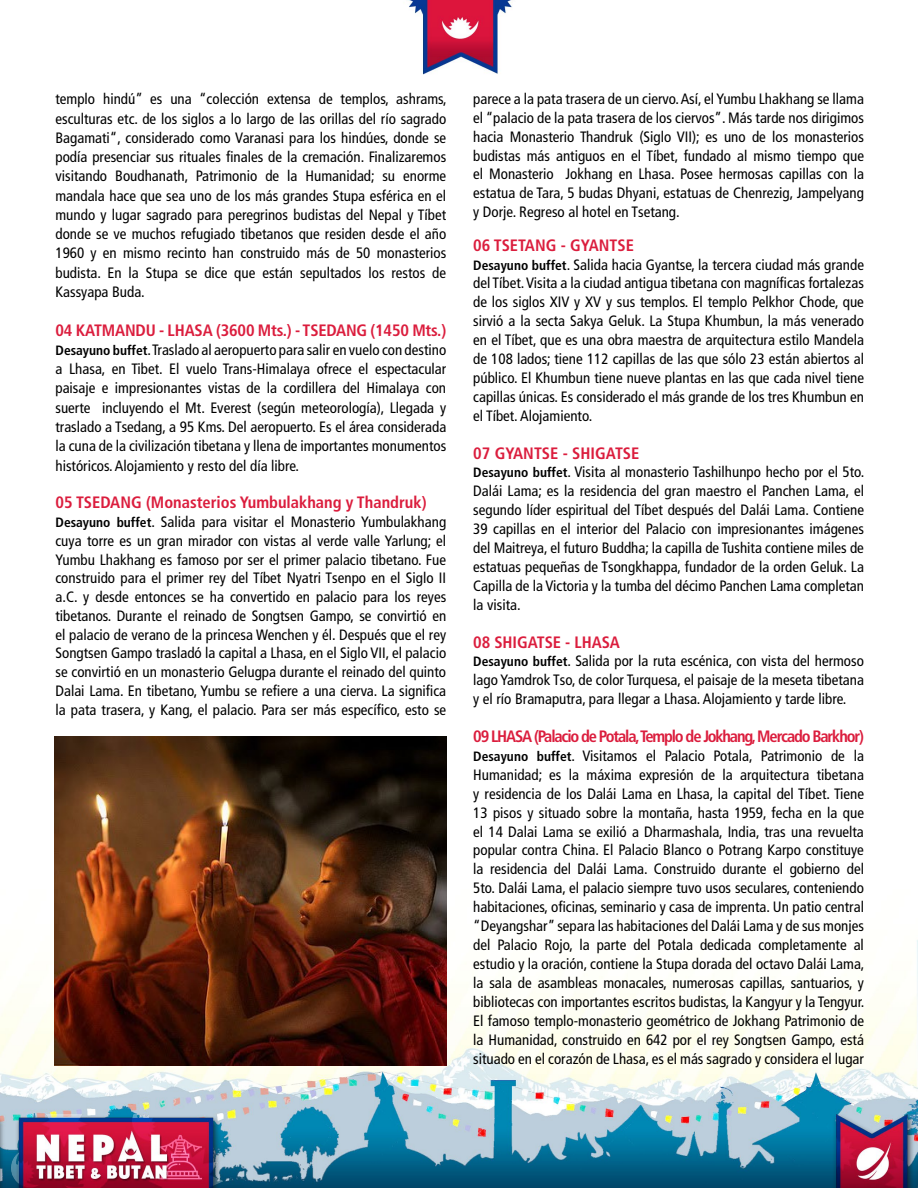
<style>
.page{position:relative;width:918px;height:1188px;background:#fff}
.page>*{position:absolute;margin:0;border:0;box-sizing:border-box;transform-origin:0 0}
.t1{font:700 condensed 16.5px "Frutiger";letter-spacing:-.01em;color:#db1d3d}
.t2{font:700 condensed 16.5px "Frutiger";letter-spacing:-.07em;color:#db1d3d}
.t3{font:condensed 15px/18.9px "Frutiger";color:#000;text-align:justify}
.s1{font-weight:700;font-size:13.5px}
</style>
<div class="page">
<img style="left:0;top:0;width:918px;height:1115px">
<img style="left:0;top:1115px;width:918px;height:73px">
<img style="left:54px;top:737px;width:392px;height:329px">
<p class="t3" style="left:56px;top:90px;width:393px">templo hindú” es una “colección extensa de templos, ashrams, esculturas etc. de los siglos a lo largo de las orillas del río sagrado Bagamati“, considerado como Varanasi para los hindúes, donde se podía presenciar sus rituales finales de la cremación. Finalizaremos visitando Boudhanath, Patrimonio de la Humanidad; su enorme mandala hace que sea uno de los más grandes Stupa esférica en el mundo y lugar sagrado para peregrinos budistas del Nepal y Tíbet donde se ve muchos refugiado tibetanos que residen desde el año 1960 y en mismo recinto han construido más de 50 monasterios budista. En la Stupa se dice que están sepultados los restos de Kassyapa Buda.</p>
<p class="t1" style="left:56px;top:320px;width:392px">04 KATMANDU - LHASA (3600 Mts.) - TSEDANG (1450 Mts.)</p>
<p class="t3" style="left:55px;top:340px;width:392px;line-height:19.4px"><span class="s1">Desayuno buffet</span>. Traslado al aeropuerto para salir en vuelo con destino a Lhasa, en Tibet. El vuelo Trans-Himalaya ofrece el espectacular paisaje e impresionantes vistas de la cordillera del Himalaya con suerte incluyendo el Mt. Everest (según meteorología), Llegada y traslado a Tsedang, a 95 Kms. Del aeropuerto. Es el área considerada la cuna de la civilización tibetana y llena de importantes monumentos históricos. Alojamiento y resto del día libre.</p>
<p class="t1" style="left:56px;top:493px;width:373px">05 TSEDANG (Monasterios Yumbulakhang y Thandruk)</p>
<p class="t3" style="left:55px;top:513px;width:392px"><span class="s1">Desayuno buffet</span>. Salida para visitar el Monasterio Yumbulakhang cuya torre es un gran mirador con vistas al verde valle Yarlung; el Yumbu Lhakhang es famoso por ser el primer palacio tibetano. Fue construido para el primer rey del Tíbet Nyatri Tsenpo en el Siglo II a.C. y desde entonces se ha convertido en palacio para los reyes tibetanos. Durante el reinado de Songtsen Gampo, se convirtió en el palacio de verano de la princesa Wenchen y él. Después que el rey Songtsen Gampo trasladó la capital a Lhasa, en el Siglo VII, el palacio se convirtió en un monasterio Gelugpa durante el reinado del quinto Dalai Lama. En tibetano, Yumbu se refiere a una cierva. La significa la pata trasera, y Kang, el palacio. Para ser más específico, esto se</p>
<p class="t3" style="left:473px;top:90px;width:392px">parece a la pata trasera de un ciervo. Así, el Yumbu Lhakhang se llama el “palacio de la pata trasera de los ciervos”. Más tarde nos dirigimos hacia Monasterio Thandruk (Siglo VII); es uno de los monasterios budistas más antiguos en el Tíbet, fundado al mismo tiempo que el Monasterio Jokhang en Lhasa. Posee hermosas capillas con la estatua de Tara, 5 budas Dhyani, estatuas de Chenrezig, Jampelyang y Dorje. Regreso al hotel en Tsetang.</p>
<p class="t1" style="left:473px;top:235px;width:162px">06 TSETANG - GYANTSE</p>
<p class="t3" style="left:473px;top:255px;width:392px"><span class="s1">Desayuno buffet</span>. Salida hacia Gyantse, la tercera ciudad más grande del Tíbet. Visita a la ciudad antigua tibetana con magníficas fortalezas de los siglos XIV y XV y sus templos. El templo Pelkhor Chode, que sirvió a la secta Sakya Geluk. La Stupa Khumbun, la más venerado en el Tíbet, que es una obra maestra de arquitectura estilo Mandela de 108 lados; tiene 112 capillas de las que sólo 23 están abiertos al público. El Khumbun tiene nueve plantas en las que cada nivel tiene capillas únicas. Es considerado el más grande de los tres Khumbun en el Tíbet. Alojamiento.</p>
<p class="t1" style="left:473px;top:443px;width:168px">07 GYANTSE - SHIGATSE</p>
<p class="t3" style="left:473px;top:463px;width:393px"><span class="s1">Desayuno buffet</span>. Visita al monasterio Tashilhunpo hecho por el 5to.<br>Dalái Lama; es la residencia del gran maestro el Panchen Lama, el segundo líder espiritual del Tíbet después del Dalái Lama. Contiene 39 capillas en el interior del Palacio con impresionantes imágenes del Maitreya, el futuro Buddha; la capilla de Tushita contiene miles de estatuas pequeñas de Tsongkhappa, fundador de la orden Geluk. La Capilla de la Victoria y la tumba del décimo Panchen Lama completan la visita.</p>
<p class="t1" style="left:473px;top:632px;width:148px">08 SHIGATSE - LHASA</p>
<p class="t3" style="left:473px;top:652px;width:392px"><span class="s1">Desayuno buffet</span>. Salida por la ruta escénica, con vista del hermoso lago Yamdrok Tso, de color Turquesa, el paisaje de la meseta tibetana y el río Bramaputra, para llegar a Lhasa. Alojamiento y tarde libre.</p>
<p class="t2" style="left:473px;top:727px;width:392px">09 LHASA (Palacio de Potala,Templo de Jokhang, Mercado Barkhor)</p>
<p class="t3" style="left:473px;top:746px;width:393px"><span class="s1">Desayuno buffet</span>. Visitamos el Palacio Potala, Patrimonio de la Humanidad; es la máxima expresión de la arquitectura tibetana y residencia de los Dalái Lama en Lhasa, la capital del Tíbet. Tiene 13 pisos y situado sobre la montaña, hasta 1959, fecha en la que el 14 Dalai Lama se exilió a Dharmashala, India, tras una revuelta popular contra China. El Palacio Blanco o Potrang Karpo constituye la residencia del Dalái Lama. Construido durante el gobierno del 5to. Dalái Lama, el palacio siempre tuvo usos seculares, conteniendo habitaciones, oficinas, seminario y casa de imprenta. Un patio central “Deyangshar” separa las habitaciones del Dalái Lama y de sus monjes del Palacio Rojo, la parte del Potala dedicada completamente al estudio y la oración, contiene la Stupa dorada del octavo Dalái Lama, la sala de asambleas monacales, numerosas capillas, santuarios, y bibliotecas con importantes escritos budistas, la Kangyur y la Tengyur.<br>El famoso templo-monasterio geométrico de Jokhang Patrimonio de la Humanidad, construido en 642 por el rey Songtsen Gampo, está situado en el corazón de Lhasa, es el más sagrado y considera el lugar</p>
</div>
